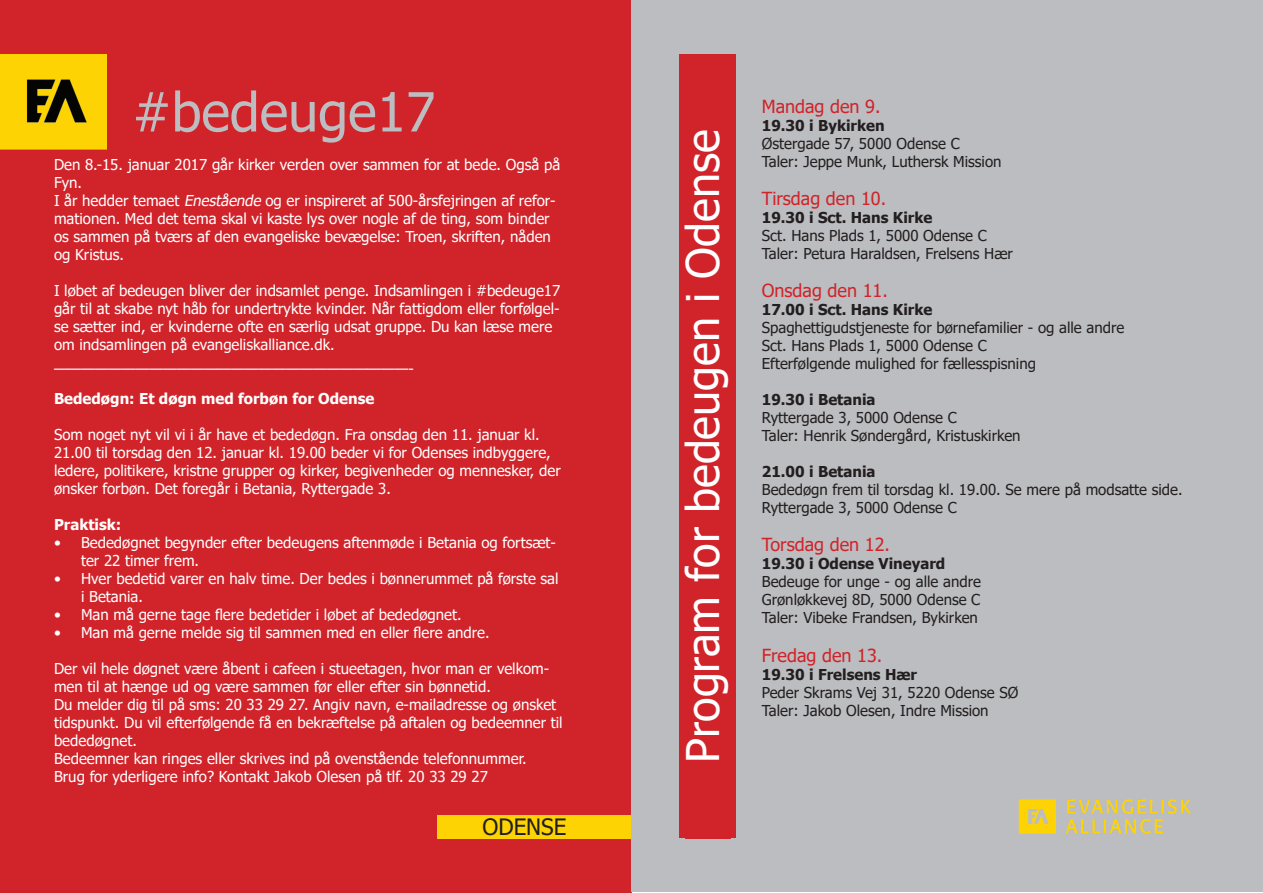
<style>
.page{position:relative;width:1263px;height:893px;background:#fff}
.page>*{position:absolute;margin:0;border:0;box-sizing:border-box;transform-origin:0 0}
.t1{font:54px "Tahoma";color:#bcbdc0}
.t2{font:45px "Tahoma";color:#fff}
.t3{font:22.5px "Tahoma";color:#231f20}
.t4{font:18px "Tahoma";color:#d1232a}
.t5{font:15px/18px "Tahoma";color:#fff}
.t6{font:15px/18px "Tahoma";color:#231f20}
.t7{font:700 15px "Tahoma";color:#231f20}
.t8{font:700 15px "Tahoma";color:#fff}
.s1{font-style:italic}
</style>
<div class="page">
<div style="left:0;top:1px;width:631px;height:892px;background:#d1232a"></div>
<div style="left:631px;top:1px;width:632px;height:891px;background:#bcbdc0"></div>
<img style="left:0;top:55px;width:106px;height:94px">
<div style="left:679px;top:55px;width:56px;height:783px;background:#d1232a"></div>
<div style="left:685px;top:54px;width:45px;height:784px;background:#d1232a"></div>
<img style="left:1018px;top:799px;width:174px;height:35px">
<div style="left:437px;top:815px;width:194px;height:24px;background:#fed304"></div>
<h1 class="t1" style="left:132px;top:76px;width:305px">#bedeuge17</h1>
<p class="t5" style="left:54px;top:156px;width:508px">Den 8.-15. januar 2017 går kirker verden over sammen for at bede. Også på Fyn.<br>I år hedder temaet <span class="s1">Enestående</span> og er inspireret af 500-årsfejringen af refor&shy;mationen. Med det tema skal vi kaste lys over nogle af de ting, som binder os sammen på tværs af den evangeliske bevægelse: Troen, skriften, nåden og Kristus.</p>
<p class="t5" style="left:54px;top:282px;width:508px">I løbet af bedeugen bliver der indsamlet penge. Indsamlingen i #bedeuge17 går til at skabe nyt håb for undertrykte kvinder. Når fattigdom eller forfølgel&shy;se sætter ind, er kvinderne ofte en særlig udsat gruppe. Du kan læse mere om indsamlingen på evangeliskalliance.dk.</p>
<p class="t5" style="left:54px;top:360px;width:361px">——————————————————————————-</p>
<p class="t8" style="left:54px;top:388px;width:322px">Bededøgn: Et døgn med forbøn for Odense</p>
<p class="t5" style="left:54px;top:426px;width:508px">Som noget nyt vil vi i år have et bededøgn. Fra onsdag den 11. januar kl.<br>21.00 til torsdag den 12. januar kl. 19.00 beder vi for Odenses indbyggere, ledere, politikere, kristne grupper og kirker, begivenheder og mennesker, der ønsker forbøn. Det foregår i Betania, Ryttergade 3.</p>
<p class="t8" style="left:54px;top:514px;width:69px">Praktisk:</p>
<p class="t5" style="left:81px;top:534px;width:476px;text-indent:-27px">• Bededøgnet begynder efter bedeugens aftenmøde i Betania og fortsæt&shy;ter 22 timer frem.</p>
<p class="t5" style="left:81px;top:570px;width:479px;text-indent:-27px">• Hver bedetid varer en halv time. Der bedes i bønnerummet på første sal i Betania.</p>
<p class="t5" style="left:54px;top:606px;width:409px">• Man må gerne tage flere bedetider i løbet af bededøgnet.</p>
<p class="t5" style="left:54px;top:624px;width:437px">• Man må gerne melde sig til sammen med en eller flere andre.</p>
<p class="t5" style="left:54px;top:660px;width:510px">Der vil hele døgnet være åbent i cafeen i stueetagen, hvor man er velkom&shy;men til at hænge ud og være sammen før eller efter sin bønnetid.<br>Du melder dig til på sms: 20 33 29 27. Angiv navn, e-mailadresse og ønsket tidspunkt. Du vil efterfølgende få en bekræftelse på aftalen og bedeemner til bededøgnet.<br>Bedeemner kan ringes eller skrives ind på ovenstående telefonnummer.<br>Brug for yderligere info? Kontakt Jakob Olesen på tlf. 20 33 29 27</p>
<h3 class="t3" style="left:482px;top:812px;width:85px">ODENSE</h3>
<h2 class="t2" style="left:673px;top:763px;width:635px;rotate:-90deg">Program for bedeugen i Odense</h2>
<p class="t4" style="left:762px;top:94px;width:120px">Mandag den 9.</p>
<p class="t7" style="left:762px;top:115px;width:124px">19.30 i Bykirken</p>
<p class="t6" style="left:762px;top:135px;width:241px">Østergade 57, 5000 Odense C<br>Taler: Jeppe Munk, Luthersk Mission</p>
<p class="t4" style="left:762px;top:186px;width:126px">Tirsdag den 10.</p>
<p class="t7" style="left:762px;top:207px;width:172px">19.30 i Sct. Hans Kirke</p>
<p class="t6" style="left:762px;top:227px;width:253px">Sct. Hans Plads 1, 5000 Odense C<br>Taler: Petura Haraldsen, Frelsens Hær</p>
<p class="t4" style="left:762px;top:279px;width:128px">Onsdag den 11.</p>
<p class="t7" style="left:762px;top:299px;width:172px">17.00 i Sct. Hans Kirke</p>
<p class="t6" style="left:762px;top:320px;width:364px">Spaghettigudstjeneste for børnefamilier - og alle andre<br>Sct. Hans Plads 1, 5000 Odense C<br>Efterfølgende mulighed for fællesspisning</p>
<p class="t7" style="left:762px;top:389px;width:115px">19.30 i Betania</p>
<p class="t6" style="left:762px;top:410px;width:260px">Ryttergade 3, 5000 Odense C<br>Taler: Henrik Søndergård, Kristuskirken</p>
<p class="t7" style="left:762px;top:461px;width:115px">21.00 i Betania</p>
<p class="t6" style="left:762px;top:482px;width:422px">Bededøgn frem til torsdag kl. 19.00. Se mere på modsatte side.<br>Ryttergade 3, 5000 Odense C</p>
<p class="t4" style="left:762px;top:533px;width:130px">Torsdag den 12.</p>
<p class="t7" style="left:762px;top:553px;width:185px">19.30 i Odense Vineyard</p>
<p class="t6" style="left:762px;top:574px;width:221px;text-align:justify">Bedeuge for unge - og alle andre Grønløkkevej 8D, 5000 Odense C Taler: Vibeke Frandsen, Bykirken</p>
<p class="t4" style="left:762px;top:643px;width:122px">Fredag den 13.</p>
<p class="t7" style="left:762px;top:664px;width:157px">19.30 i Frelsens Hær</p>
<p class="t6" style="left:762px;top:684px;width:258px">Peder Skrams Vej 31, 5220 Odense SØ<br>Taler: Jakob Olesen, Indre Mission</p>
</div>
